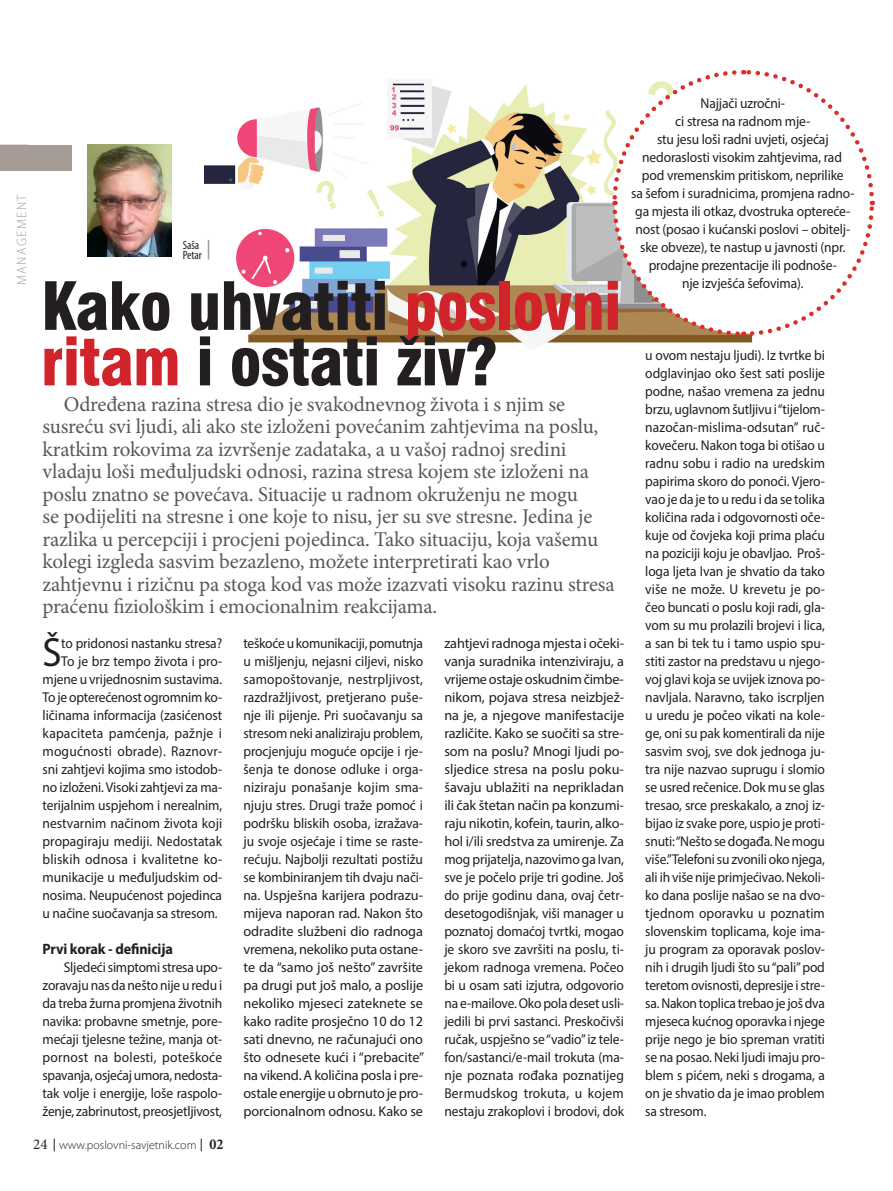
<style>
.page{position:relative;width:893px;height:1191px;background:#fff}
.page>*{position:absolute;margin:0;border:0;box-sizing:border-box;transform-origin:0 0}
.t1{font:900 condensed 64.65px/55.5px "Swiss 721 BT";letter-spacing:-.01em;color:#231f20}
.t2{font:40.95px "Myriad Pro";color:#231f20;scale:.95 1}
.t3{font:21px/22.5px "Minion Pro";letter-spacing:-.01em;color:#57585a}
.t4{font:700 15px "Myriad Pro";letter-spacing:-.01em;color:#231f20;scale:.95 1}
.t5{font:14.25px/18px "Myriad Pro";letter-spacing:-.01em;color:#231f20;text-align:justify;scale:.95 1}
.t6{font:14.25px/18px "Myriad Pro";letter-spacing:-.01em;color:#231f20;text-align:justify}
.t7{font:14.25px "Myriad Pro";letter-spacing:.015em;color:#231f20;scale:.95 1}
.t8{font:14.25px "Myriad Pro";letter-spacing:.01em;color:#231f20;scale:.95 1}
.t9{font:300 13.5px "Myriad Pro";letter-spacing:.12em;color:#a79c95;scale:.95 1}
.t10{font:300 12px "Myriad Pro";color:#231f20}
.t11{font:condensed 12px/10.5px "Myriad Pro";letter-spacing:-.005em;color:#231f20}
.s1{color:#d1232a}
.s2{font-family:"Minion Pro";font-weight:400;font-size:15px}
.s3{font-family:"Minion Pro";font-weight:700;font-stretch:condensed;font-size:15px}
</style>
<div class="page">
<svg style="left:54px;top:1138px;width:1px;height:13px"></svg>
<svg style="left:201px;top:1138px;width:1px;height:13px"></svg>
<img style="left:204px;top:80px;width:549px;height:267px">
<div style="left:0;top:145px;width:71px;height:25px;background:#a79c95"></div>
<svg style="left:208px;top:240px;width:1px;height:19px"></svg>
<img style="left:88px;top:144px;width:84px;height:113px">
<svg style="left:610px;top:69px;width:265px;height:269px"></svg>
<p class="t9" style="left:14px;top:285px;width:97px;rotate:-90deg">MANAGEMENT</p>
<p class="t5" style="left:631px;top:94px;width:237px;text-align:center">Najjači uzročni-<br>ci stresa na radnom mje-<br>stu jesu loši radni uvjeti, osjećaj nedoraslosti visokim zahtjevima, rad pod vremenskim pritiskom, neprilike<br>sa šefom i suradnicima, promjena radno&shy;ga mjesta ili otkaz, dvostruka optereće&shy;nost (posao i kućanski poslovi – obitelj&shy;ske obveze), te nastup u javnosti (npr. prodajne prezentacije ili podnoše-<br>nje izvješća šefovima).</p>
<p class="t11" style="left:183px;top:239px;width:21px">Saša<br>Petar</p>
<h1 class="t1" style="left:41px;top:278px;width:582px">Kako uhvatiti <span class="s1">poslovni ritam</span> i ostati živ?</h1>
<p class="t3" style="left:43px;top:393px;width:573px;text-indent:21px">Određena razina stresa dio je svakodnevnog života i s njim se susreću svi ljudi, ali ako ste izloženi povećanim zahtjevima na poslu, kratkim rokovima za izvršenje zadataka, a u vašoj radnoj sredini vladaju loši međuljudski odnosi, razina stresa kojem ste izloženi na poslu znatno se povećava. Situacije u radnom okruženju ne mogu<br>se podijeliti na stresne i one koje to nisu, jer su sve stresne. Jedina je razlika u percepciji i procjeni pojedinca. Tako situaciju, koja vašemu kolegi izgleda sasvim bezazleno, možete interpretirati kao vrlo zahtjevnu i rizičnu pa stoga kod vas može izazvati visoku razinu stresa praćenu fiziološkim i emocionalnim reakcijama.</p>
<p class="t6" style="left:444px;top:634px;width:181px">zahtjevi radnoga mjesta i očeki&shy;vanja suradnika intenziviraju, a vrijeme ostaje oskudnim čimbe&shy;nikom, pojava stresa neizbjež&shy;na je, a njegove manifestacije različite. Kako se suočiti sa stre&shy;som na poslu? Mnogi ljudi po&shy;sljedice stresa na poslu poku&shy;šavaju ublažiti na neprikladan ili čak štetan način pa konzumi&shy;raju nikotin, kofein, taurin, alko&shy;hol i/ili sredstva za umirenje. Za mog prijatelja, nazovimo ga Ivan, sve je počelo prije tri godine. Još do prije godinu dana, ovaj četr&shy;desetogodišnjak, viši manager u poznatoj domaćoj tvrtki, mogao je skoro sve završiti na poslu, ti&shy;jekom radnoga vremena. Počeo bi u osam sati izjutra, odgovorio na e-mailove. Oko pola deset usli&shy;jedili bi prvi sastanci. Preskočivši ručak, uspješno se “vadio” iz tele&shy;fon/sastanci/e-mail trokuta (ma&shy;nje poznata rođaka poznatijeg Bermudskog trokuta, u kojem nestaju zrakoplovi i brodovi, dok</p>
<p class="t5" style="left:645px;top:346px;width:191px">u ovom nestaju ljudi). Iz tvrtke bi odglavinjao oko šest sati poslije podne, našao vremena za jednu brzu, uglavnom šutljivu i “tijelom&shy;nazočan-mislima-odsutan” ruč&shy;kovečeru. Nakon toga bi otišao u radnu sobu i radio na uredskim papirima skoro do ponoći. Vjero&shy;vao je da je to u redu i da se tolika količina rada i odgovornosti oče&shy;kuje od čovjeka koji prima plaću na poziciji koju je obavljao. Proš&shy;loga ljeta Ivan je shvatio da tako više ne može. U krevetu je po&shy;čeo buncati o poslu koji radi, gla&shy;vom su mu prolazili brojevi i lica, a san bi tek tu i tamo uspio spu&shy;stiti zastor na predstavu u njego&shy;voj glavi koja se uvijek iznova po&shy;navljala. Naravno, tako iscrpljen u uredu je počeo vikati na kole&shy;ge, oni su pak komentirali da nije sasvim svoj, sve dok jednoga ju&shy;tra nije nazvao suprugu i slomio se usred rečenice. Dok mu se glas tresao, srce preskakalo, a znoj iz&shy;bijao iz svake pore, uspio je proti&shy;snuti: “Nešto se događa. Ne mogu više.” Telefoni su zvonili oko njega, ali ih više nije primjećivao. Nekoli&shy;ko dana poslije našao se na dvo&shy;tjednom oporavku u poznatim slovenskim toplicama, koje ima&shy;ju program za oporavak poslov&shy;nih i drugih ljudi što su “pali” pod teretom ovisnosti, depresije i stre&shy;sa. Nakon toplica trebao je još dva mjeseca kućnog oporavka i njege prije nego je bio spreman vratiti se na posao. Neki ljudi imaju pro&shy;blem s pićem, neki s drogama, a on je shvatio da je imao problem sa stresom.</p>
<h2 class="t2" style="left:43px;top:627px;width:22px">Š</h2>
<p class="t5" style="left:61px;top:634px;width:171px">to pridonosi nastanku stresa?</p>
<p class="t5" style="left:243px;top:634px;width:192px">teškoće u komunikaciji, pomutnja u mišljenju, nejasni ciljevi, nisko samopoštovanje, nestrpljivost, razdražljivost, pretjerano puše&shy;nje ili pijenje. Pri suočavanju sa stresom neki analiziraju problem, procjenjuju moguće opcije i rje&shy;šenja te donose odluke i orga&shy;niziraju ponašanje kojim sma&shy;njuju stres. Drugi traže pomoć i podršku bliskih osoba, izražava&shy;ju svoje osjećaje i time se raste&shy;rećuju. Najbolji rezultati postižu se kombiniranjem tih dvaju nači&shy;na. Uspješna karijera podrazu&shy;mijeva naporan rad. Nakon što odradite službeni dio radnoga vremena, nekoliko puta ostane&shy;te da “samo još nešto” završite pa drugi put još malo, a poslije nekoliko mjeseci zateknete se kako radite prosječno 10 do 12 sati dnevno, ne računajući ono što odnesete kući i “prebacite” na vikend. A količina posla i pre&shy;ostale energije u obrnuto je pro&shy;porcionalnom odnosu. Kako se</p>
<p class="t5" style="left:61px;top:652px;width:171px">To je brz tempo života i pro-</p>
<p class="t5" style="left:43px;top:670px;width:191px">mjene u vrijednosnim sustavima.</p>
<p class="t5" style="left:43px;top:688px;width:191px">To je opterećenost ogromnim ko-</p>
<p class="t5" style="left:43px;top:706px;width:191px">ličinama informacija (zasićenost</p>
<p class="t7" style="left:43px;top:724px;width:191px">kapaciteta pamćenja, pažnje i</p>
<p class="t7" style="left:43px;top:742px;width:191px">mogućnosti obrade). Raznovr-</p>
<p class="t5" style="left:43px;top:760px;width:191px">sni zahtjevi kojima smo istodob-</p>
<p class="t5" style="left:43px;top:778px;width:191px">no izloženi. Visoki zahtjevi za ma-</p>
<p class="t5" style="left:43px;top:796px;width:191px">terijalnim uspjehom i nerealnim,</p>
<p class="t5" style="left:43px;top:814px;width:191px">nestvarnim načinom života koji</p>
<p class="t5" style="left:43px;top:832px;width:190px">propagiraju mediji. Nedostatak</p>
<p class="t8" style="left:43px;top:850px;width:191px">bliskih odnosa i kvalitetne ko-</p>
<p class="t5" style="left:43px;top:868px;width:191px">munikacije u međuljudskim od-</p>
<p class="t5" style="left:43px;top:886px;width:191px">nosima. Neupućenost pojedinca</p>
<p class="t5" style="left:43px;top:904px;width:186px">u načine suočavanja sa stresom.</p>
<p class="t4" style="left:43px;top:939px;width:139px">Prvi korak - definicija</p>
<p class="t5" style="left:43px;top:958px;width:191px;text-indent:21px">Sljedeći simptomi stresa upo&shy;zoravaju nas da nešto nije u redu i da treba žurna promjena životnih navika: probavne smetnje, pore&shy;mećaji tjelesne težine, manja ot&shy;pornost na bolesti, poteškoće spavanja, osjećaj umora, nedosta&shy;tak volje i energije, loše raspolo&shy;ženje, zabrinutost, preosjetljivost,</p>
<p class="t10" style="left:33px;top:1137px;width:192px"><span class="s2">24</span> www.poslovni-savjetnik.com <span class="s3">02</span></p>
</div>
